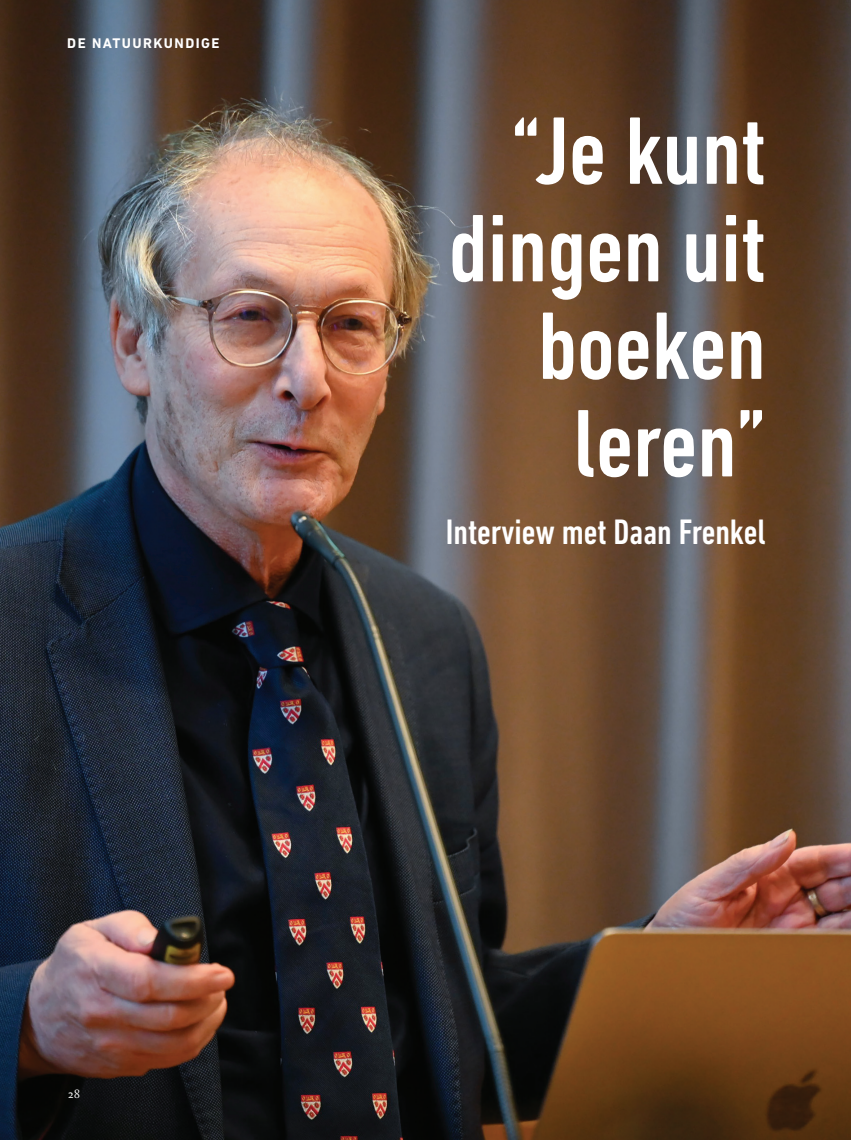
<style>
.page{position:relative;width:851px;height:1140px;background:#fff}
.page>*{position:absolute;margin:0;border:0;box-sizing:border-box;transform-origin:0 0}
.t1{font:500 condensed 97.5px/97.5px "DIN Next LT Pro";color:#fff;text-align:right}
.t2{font:500 condensed 36px "DIN Next LT Pro";color:#fff}
.t3{font:700 14.25px "DIN Next LT Pro";letter-spacing:.1em;color:#fff}
.t4{font:12px "Quadraat Pro";color:#fff}
</style>
<div class="page">
<img style="left:0;top:0;width:850px;height:1140px">
<p class="t3" style="left:67px;top:35px;width:154px">DE NATUURKUNDIGE</p>
<p class="t4" style="left:68px;top:1086px;width:13px">28</p>
<p class="t1" style="left:448px;top:102px;width:318px">“Je kunt dingen uit boeken leren”</p>
<p class="t2" style="left:446px;top:512px;width:321px">Interview met Daan Frenkel</p>
</div>
